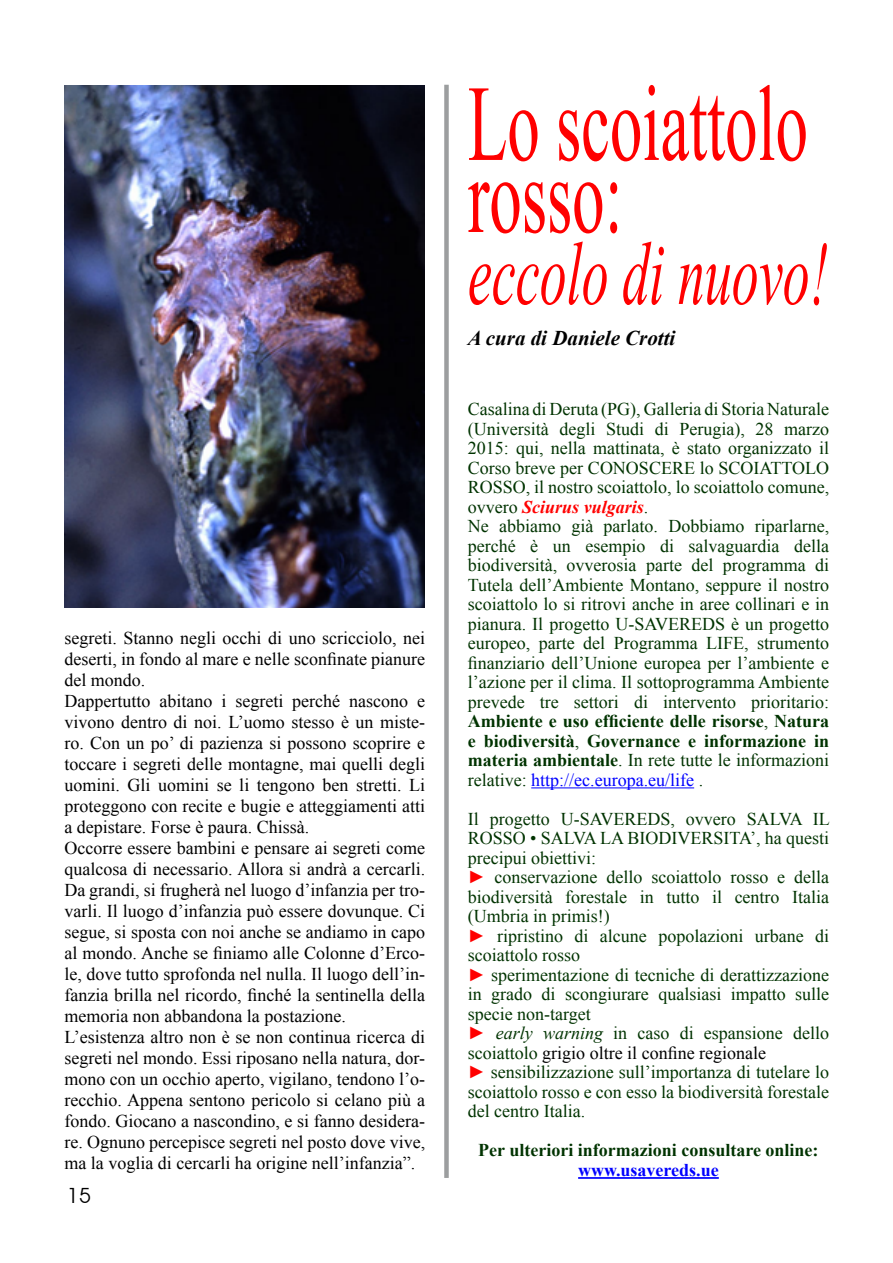
<style>
.page{position:relative;width:893px;height:1263px;background:#fff}
.page>*{position:absolute;margin:0;border:0;box-sizing:border-box;transform-origin:0 0}
.t1{font:108px "Times New Roman";color:#f00;scale:.6 1}
.t2{font:italic 90px "Times New Roman";color:#f00;scale:.6 1}
.t3{font:italic 700 21px "Times New Roman";color:#000}
.t4{font:21px "Avant Garde IT Cby BT";color:#000}
.t5{font:18px/19.5px "Times New Roman";color:#030}
.t6{font:18px/21px "Times New Roman";color:#000}
.t7{font:700 18px "Times New Roman";color:#030}
.t8{font:700 18px "Times New Roman";color:#00f}
.s1{font-weight:700;font-style:italic;color:#f00}
.s2{font-weight:700}
.s3{color:#00f}
.s4{color:#f00}
.s5{font-style:italic}
.s6{color:#000}
</style>
<div class="page">
<img style="left:64px;top:85px;width:361px;height:522px">
<hr style="left:531px;top:787px;width:163px;height:1px;background:#00f">
<hr style="left:578px;top:1177px;width:141px;height:2px;background:#00f">
<div style="left:444px;top:85px;width:5px;height:1093px;background:#9c9e9f"></div>
<p class="t6" style="left:64px;top:627px;width:362px">segreti. Stanno negli occhi di uno scricciolo, nei deserti, in fondo al mare e nelle sconfinate pianure del mondo.<br>Dappertutto abitano i segreti perché nascono e vivono dentro di noi. L’uomo stesso è un miste&shy;ro. Con un po’ di pazienza si possono scoprire e toccare i segreti delle montagne, mai quelli degli uomini. Gli uomini se li tengono ben stretti. Li proteggono con recite e bugie e atteggiamenti atti a depistare. Forse è paura. Chissà.<br>Occorre essere bambini e pensare ai segreti come qualcosa di necessario. Allora si andrà a cercarli.<br>Da grandi, si frugherà nel luogo d’infanzia per tro&shy;varli. Il luogo d’infanzia può essere dovunque. Ci segue, si sposta con noi anche se andiamo in capo al mondo. Anche se finiamo alle Colonne d’Erco&shy;le, dove tutto sprofonda nel nulla. Il luogo dell’in&shy;fanzia brilla nel ricordo, finché la sentinella della memoria non abbandona la postazione.<br>L’esistenza altro non è se non continua ricerca di segreti nel mondo. Essi riposano nella natura, dor&shy;mono con un occhio aperto, vigilano, tendono l’o&shy;recchio. Appena sentono pericolo si celano più a fondo. Giocano a nascondino, e si fanno desidera&shy;re. Ognuno percepisce segreti nel posto dove vive, ma la voglia di cercarli ha origine nell’infanzia”.</p>
<p class="t4" style="left:67px;top:1183px;width:25px">15</p>
<h1 class="t1" style="left:468px;top:51px;width:569px">Lo scoiattolo</h1>
<h1 class="t1" style="left:468px;top:123px;width:260px">rosso:</h1>
<h2 class="t2" style="left:468px;top:212px;width:601px">eccolo di nuovo!</h2>
<p class="t3" style="left:468px;top:323px;width:209px">A cura di Daniele Crotti</p>
<p class="t5" style="left:468px;top:399px;width:363px">Casalina di Deruta (PG), Galleria di Storia Naturale (Università degli Studi di Perugia), 28 marzo 2015: qui, nella mattinata, è stato organizzato il Corso breve per CONOSCERE lo SCOIATTOLO ROSSO, il nostro scoiattolo, lo scoiattolo comune, ovvero <span class="s1">Sciurus vulgaris</span>.<br>Ne abbiamo già parlato. Dobbiamo riparlarne, perché è un esempio di salvaguardia della biodiversità, ovverosia parte del programma di Tutela dell’Ambiente Montano, seppure il nostro scoiattolo lo si ritrovi anche in aree collinari e in pianura. Il progetto U-SAVEREDS è un progetto europeo, parte del Programma LIFE, strumento finanziario dell’Unione europea per l’ambiente e l’azione per il clima. Il sottoprogramma Ambiente prevede tre settori di intervento prioritario:<br><span class="s2">Ambiente e uso efficiente delle risorse</span>, <span class="s2">Natura e biodiversità</span>, <span class="s2">Governance e informazione in materia ambientale</span>. In rete tutte le informazioni relative: <span class="s3">http://ec.europa.eu/life</span> .</p>
<p class="t5" style="left:468px;top:809px;width:364px">Il progetto U-SAVEREDS, ovvero SALVA IL ROSSO • SALVA LA BIODIVERSITA’, ha questi precipui obiettivi:<br><span class="s4">►</span> conservazione dello scoiattolo rosso e della biodiversità forestale in tutto il centro Italia (Umbria in primis!)<br><span class="s4">►</span> ripristino di alcune popolazioni urbane di scoiattolo rosso<br><span class="s4">►</span> sperimentazione di tecniche di derattizzazione in grado di scongiurare qualsiasi impatto sulle specie non-target<br><span class="s4">►</span> <span class="s5">early warning</span> in caso di espansione dello scoiattolo <span class="s6">grigio oltre il confine regionale<br></span><span class="s4">►</span> sensibilizzazione sull’importanza di tutelare lo scoiattolo rosso e con esso la biodiversità forestale del centro Italia.</p>
<p class="t7" style="left:478px;top:1138px;width:342px">Per ulteriori informazioni consultare online:</p>
<p class="t8" style="left:578px;top:1157px;width:142px">www.usavereds.ue</p>
</div>
